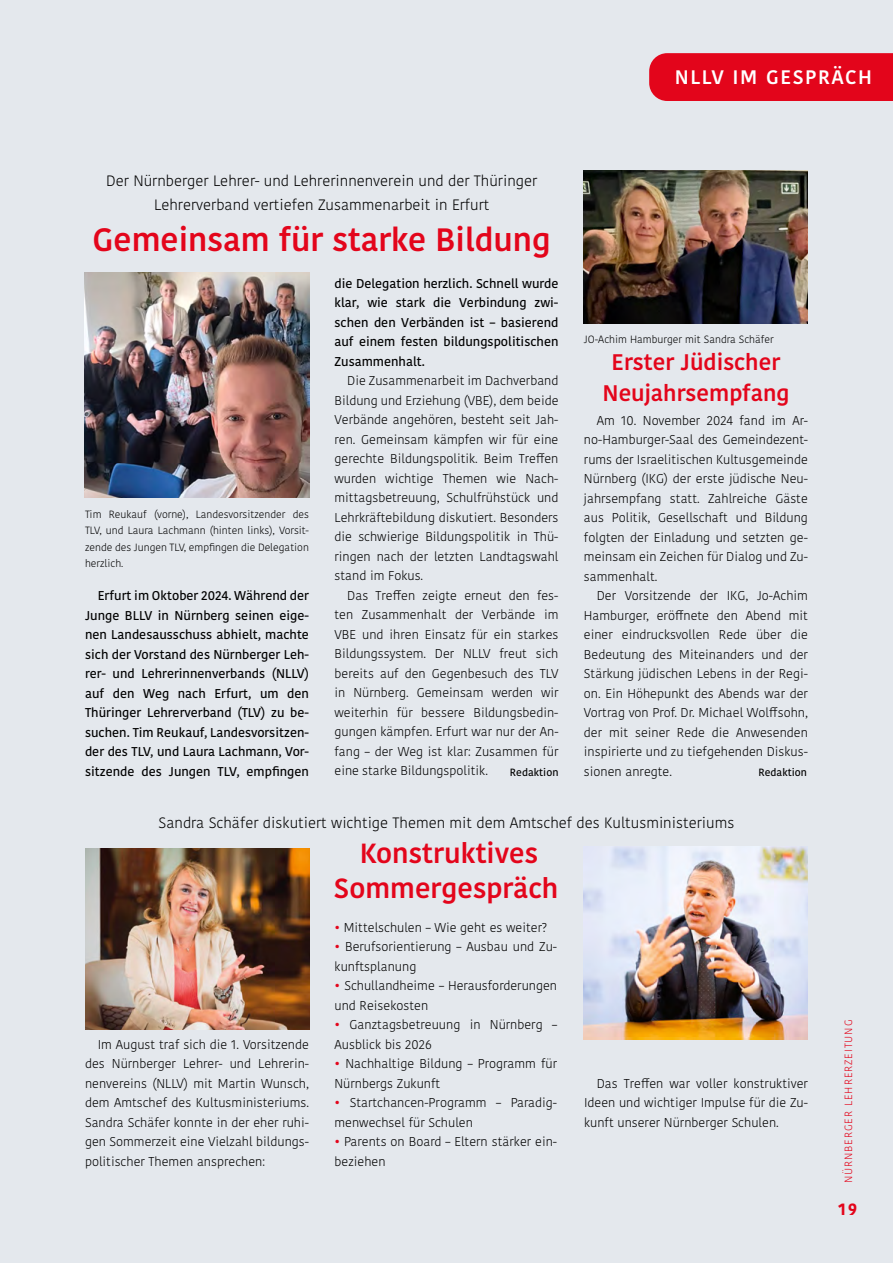
<style>
.page{position:relative;width:893px;height:1263px;background:#e4e8ed}
.page>*{position:absolute;margin:0;border:0;box-sizing:border-box;transform-origin:0 0}
.t1{font:600 32.25px "Kohinoor Devanagari";color:#e3051b}
.t2{font:600 27.6px/35.2px "Kohinoor Devanagari";color:#e3051b;text-align:center}
.t3{font:600 22.5px "Kohinoor Devanagari";color:#e3051b}
.t4{font:600 19.5px "Kohinoor Devanagari";letter-spacing:.08em;color:#fff}
.t5{font:700 16.5px "Kohinoor Devanagari";color:#e3051b}
.t6{font:300 15px/24px "Kohinoor Devanagari";color:#000;text-align:center}
.t7{font:300 12.75px/19.5px "Kohinoor Devanagari";color:#000;text-align:justify}
.t8{font:500 12.75px/19.5px "Kohinoor Devanagari";color:#000;text-align:justify}
.t9{font:300 10.5px/16.5px "Kohinoor Devanagari";color:#000;text-align:justify}
.t10{font:300 10.5px "Kohinoor Devanagari";letter-spacing:.09em;color:#e3051b}
.t11{font:500 10.5px "Kohinoor Devanagari";color:#000}
.s1{color:#e3051b}
</style>
<div class="page">
<div style="left:649px;top:53px;width:244px;height:48px;background:#e3051b"></div>
<img style="left:85px;top:848px;width:224px;height:182px">
<img style="left:584px;top:170px;width:224px;height:154px">
<img style="left:584px;top:846px;width:224px;height:193px">
<img style="left:85px;top:272px;width:224px;height:225px">
<h3 class="t4" style="left:675px;top:66px;width:198px">NLLV IM GESPRÄCH</h3>
<p class="t6" style="left:106px;top:169px;width:432px">Der Nürnberger Lehrer- und Lehrerinnenverein und der Thüringer<br>Lehrerverband vertiefen Zusammenarbeit in Erfurt</p>
<h1 class="t1" style="left:93px;top:221px;width:460px">Gemeinsam für starke Bildung</h1>
<p class="t9" style="left:85px;top:506px;width:225px">Tim Reukauf (vorne), Landesvorsitzender des TLV, und Laura Lachmann (hinten links), Vorsit&shy;zende des Jungen TLV, empfingen die Delegation herzlich.</p>
<p class="t8" style="left:85px;top:586px;width:225px;text-indent:13px">Erfurt im Oktober 2024. Während der Junge BLLV in Nürnberg seinen eige&shy;nen Landesausschuss abhielt, machte sich der Vorstand des Nürnberger Leh&shy;rer- und Lehrerinnenverbands (NLLV) auf den Weg nach Erfurt, um den Thüringer Lehrerverband (TLV) zu be&shy;suchen. Tim Reukauf, Landesvorsitzen&shy;der des TLV, und Laura Lachmann, Vor&shy;sitzende des Jungen TLV, empfingen</p>
<p class="t8" style="left:334px;top:274px;width:225px">die Delegation herzlich. Schnell wurde klar, wie stark die Verbindung zwi&shy;schen den Verbänden ist – basierend auf einem festen bildungspolitischen Zusammenhalt.</p>
<p class="t7" style="left:334px;top:371px;width:225px;text-indent:13px">Die Zusammenarbeit im Dachverband Bildung und Erziehung (VBE), dem beide Verbände angehören, besteht seit Jah&shy;ren. Gemeinsam kämpfen wir für eine gerechte Bildungspolitik. Beim Treffen wurden wichtige Themen wie Nach&shy;mittagsbetreuung, Schulfrühstück und Lehrkräftebildung diskutiert. Besonders die schwierige Bildungspolitik in Thü&shy;ringen nach der letzten Landtagswahl stand im Fokus.</p>
<p class="t7" style="left:334px;top:586px;width:225px;text-indent:13px">Das Treffen zeigte erneut den fes&shy;ten Zusammenhalt der Verbände im VBE und ihren Einsatz für ein starkes Bildungssystem. Der NLLV freut sich bereits auf den Gegenbesuch des TLV in Nürnberg. Gemeinsam werden wir weiterhin für bessere Bildungsbedin&shy;gungen kämpfen. Erfurt war nur der An&shy;fang – der Weg ist klar: Zusammen für eine starke Bildungspolitik.</p>
<p class="t11" style="left:510px;top:766px;width:50px">Redaktion</p>
<p class="t9" style="left:584px;top:331px;width:191px">JO-Achim Hamburger mit Sandra Schäfer</p>
<h3 class="t3" style="left:612px;top:349px;width:170px">Erster Jüdischer</h3>
<h3 class="t3" style="left:602px;top:380px;width:188px">Neujahrsempfang</h3>
<p class="t7" style="left:584px;top:410px;width:225px;text-indent:13px">Am 10. November 2024 fand im Ar&shy;no-Hamburger-Saal des Gemeindezent&shy;rums der Israelitischen Kultusgemeinde Nürnberg (IKG) der erste jüdische Neu&shy;jahrsempfang statt. Zahlreiche Gäste aus Politik, Gesellschaft und Bildung folgten der Einladung und setzten ge&shy;meinsam ein Zeichen für Dialog und Zu&shy;sammenhalt.</p>
<p class="t7" style="left:584px;top:586px;width:225px;text-indent:13px">Der Vorsitzende der IKG, Jo-Achim Hamburger, eröffnete den Abend mit einer eindrucksvollen Rede über die Bedeutung des Miteinanders und der Stärkung jüdischen Lebens in der Regi&shy;on. Ein Höhepunkt des Abends war der Vortrag von Prof. Dr. Michael Wolffsohn, der mit seiner Rede die Anwesenden inspirierte und zu tiefgehenden Diskus&shy;sionen anregte.</p>
<p class="t11" style="left:758px;top:766px;width:50px">Redaktion</p>
<p class="t6" style="left:159px;top:811px;width:577px">Sandra Schäfer diskutiert wichtige Themen mit dem Amtschef des Kultusministeriums</p>
<p class="t7" style="left:85px;top:1034px;width:225px;text-indent:13px">Im August traf sich die 1. Vorsitzende des Nürnberger Lehrer- und Lehrerin&shy;nenvereins (NLLV) mit Martin Wunsch, dem Amtschef des Kultusministeriums.<br>Sandra Schäfer konnte in der eher ruhi&shy;gen Sommerzeit eine Vielzahl bildungs&shy;politischer Themen ansprechen:</p>
<h2 class="t2" style="left:334px;top:836px;width:226px">Konstruktives<br>Sommergespräch</h2>
<p class="t7" style="left:334px;top:917px;width:214px"><span class="s1">•</span> Mittelschulen – Wie geht es weiter?</p>
<p class="t7" style="left:334px;top:937px;width:224px"><span class="s1">•</span> Berufsorientierung – Ausbau und Zu&shy;kunftsplanung</p>
<p class="t7" style="left:334px;top:976px;width:224px"><span class="s1">•</span> Schullandheime – Herausforderungen und Reisekosten</p>
<p class="t7" style="left:334px;top:1015px;width:224px"><span class="s1">•</span> Ganztagsbetreuung in Nürnberg –<br>Ausblick bis 2026</p>
<p class="t7" style="left:334px;top:1054px;width:224px"><span class="s1">•</span> Nachhaltige Bildung – Programm für<br>Nürnbergs Zukunft</p>
<p class="t7" style="left:334px;top:1093px;width:224px"><span class="s1">•</span> Startchancen-Programm – Paradig&shy;menwechsel für Schulen</p>
<p class="t7" style="left:334px;top:1132px;width:224px"><span class="s1">•</span> Parents on Board – Eltern stärker ein&shy;beziehen</p>
<p class="t7" style="left:584px;top:1073px;width:225px;text-indent:13px">Das Treffen war voller konstruktiver Ideen und wichtiger Impulse für die Zu&shy;kunft unserer Nürnberger Schulen.</p>
<p class="t10" style="left:842px;top:1183px;width:165px;rotate:-90deg">NÜRNBERGER LEHRERZEITUNG</p>
<p class="t5" style="left:838px;top:1194px;width:20px">19</p>
</div>
